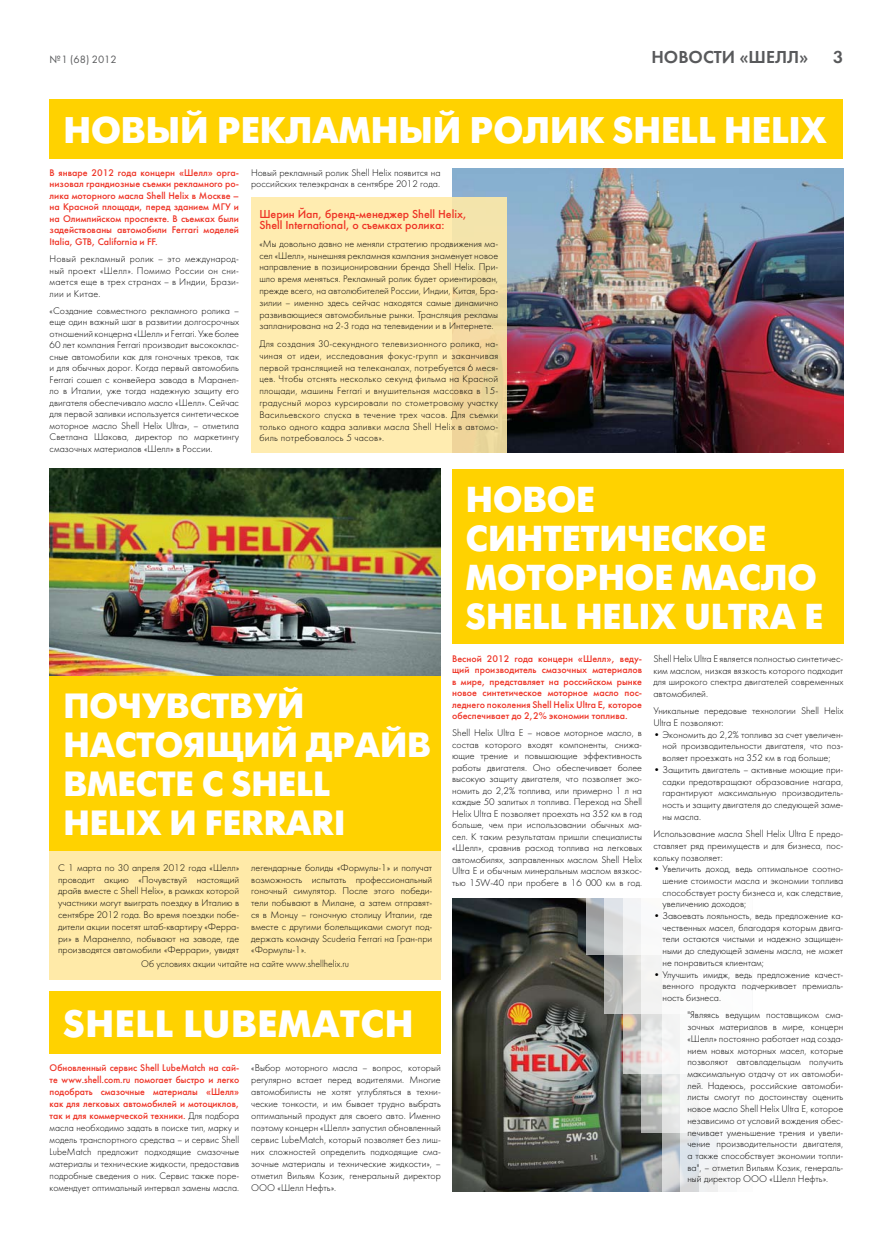
<style>
.page{position:relative;width:893px;height:1241px;background:#fff}
.page>*{position:absolute;margin:0;border:0;box-sizing:border-box;transform-origin:0 0}
.t1{font:700 38px "Futuris C";letter-spacing:.02em;color:#fff}
.t2{font:700 37px "Futuris C";color:#fff}
.t3{font:700 36px/39px "Futuris C";color:#fff}
.t4{font:700 35px/39px "Futuris C";color:#fff}
.t5{font:18px "Futura Demi C";color:#58595b}
.t6{font:12px/11.8px "Futura Medium C";color:#ee3224}
.t7{font:11px "Futura Book C";color:#58595b}
.t8{font:10px/11.7px "Futura Light C";color:#000;text-align:justify}
.t9{font:10px/11.5px "Futura Medium C";color:#ee3224;text-align:justify}
.s1{font-family:"Futura Light C";color:#000}
</style>
<div class="page">
<img style="left:452px;top:898px;width:210px;height:293px">
<div style="left:586px;top:779px;width:220px;height:175px;background:#fff"></div>
<svg style="left:605px;top:898px;width:18px;height:115px;background:#c5c7c7"></svg>
<svg style="left:623px;top:898px;width:18px;height:175px"></svg>
<svg style="left:641px;top:954px;width:21px;height:178px;fill:#eeedec"></svg>
<svg style="left:662px;top:1014px;width:19px;height:177px"></svg>
<img style="left:452px;top:168px;width:391px;height:285px">
<svg style="left:251px;top:197px;width:256px;height:256px;background:#fce8ad"></svg>
<div style="left:50px;top:837px;width:391px;height:142px;background:#ffeaa8"></div>
<div style="left:452px;top:469px;width:391px;height:174px;background:#ffd200"></div>
<div style="left:50px;top:99px;width:793px;height:60px;background:#ffd200"></div>
<div style="left:50px;top:991px;width:391px;height:62px;background:#ffd200"></div>
<img style="left:50px;top:469px;width:391px;height:206px">
<div style="left:50px;top:675px;width:391px;height:175px;background:#ffd200"></div>
<p class="t7" style="left:50px;top:53px;width:69px">№1 (68) 2012</p>
<h3 class="t5" style="left:651px;top:47px;width:158px">НОВОСТИ «ШЕЛЛ»</h3>
<h3 class="t5" style="left:833px;top:47px;width:12px">3</h3>
<h2 class="t2" style="left:63px;top:109px;width:765px">НОВЫЙ РЕКЛАМНЫЙ РОЛИК SHELL HELIX</h2>
<p class="t9" style="left:50px;top:167px;width:191px">В январе 2012 года концерн «Шелл» орга&shy;низовал грандиозные съемки рекламного ро&shy;лика моторного масла Shell Helix в Москве – на Красной площади, перед зданием МГУ и на Олимпийском проспекте. В съемках были задействованы автомобили Ferrari моделей Italia, GTB, California и FF.</p>
<p class="t8" style="left:50px;top:253px;width:191px">Новый рекламный ролик – это международ&shy;ный проект «Шелл». Помимо России он сни&shy;мается еще в трех странах – в Индии, Брази&shy;лии и Китае.</p>
<p class="t8" style="left:50px;top:305px;width:191px">«Создание совместного рекламного ролика – еще один важный шаг в развитии долгосрочных отношений концерна «Шелл» и Ferrari. Уже более 60 лет компания Ferrari производит высококлас&shy;сные автомобили как для гоночных треков, так и для обычных дорог. Когда первый автомобиль Ferrari сошел с конвейера завода в Маранел&shy;ло в Италии, уже тогда надежную защиту его двигателя обеспечивало масло «Шелл». Сейчас для первой заливки используется синтетическое моторное масло Shell Helix Ultra», – отметила Светлана Шакова, директор по маркетингу смазочных материалов «Шелл» в России.</p>
<p class="t8" style="left:251px;top:167px;width:191px">Новый рекламный ролик Shell Helix появится на российских телеэкранах в сентябре 2012 года.</p>
<p class="t6" style="left:259px;top:208px;width:209px">Шерин Йап, бренд-менеджер Shell Helix,<br>Shell International, о съемках ролика:</p>
<p class="t8" style="left:259px;top:238px;width:240px">«Мы довольно давно не меняли стратегию продвижения ма&shy;сел «Шелл», нынешняя рекламная кампания знаменует новое направление в позиционировании бренда Shell Helix. При&shy;шло время меняться. Рекламный ролик будет ориентирован, прежде всего, на автолюбителей России, Индии, Китая, Бра&shy;зилии – именно здесь сейчас находятся самые динамично развивающиеся автомобильные рынки. Трансляция рекламы запланирована на 2-3 года на телевидении и в Интернете.</p>
<p class="t8" style="left:259px;top:338px;width:240px">Для создания 30-секундного телевизионного ролика, на&shy;чиная от идеи, исследования фокус-групп и заканчивая первой трансляцией на телеканалах, потребуется 6 меся&shy;цев. Чтобы отснять несколько секунд фильма на Красной площади, машины Ferrari и внушительная массовка в 15- градусный мороз курсировали по стометровому участку Васильевского спуска в течение трех часов. Для съемки только одного кадра заливки масла Shell Helix в автомо&shy;биль потребовалось 5 часов».</p>
<h3 class="t3" style="left:466px;top:481px;width:359px">НОВОЕ<br>СИНТЕТИЧЕСКОЕ<br>МОТОРНОЕ МАСЛО<br>SHELL HELIX ULTRA E</h3>
<h3 class="t4" style="left:63px;top:686px;width:369px">ПОЧУВСТВУЙ<br>НАСТОЯЩИЙ ДРАЙВ<br>ВМЕСТЕ С SHELL<br>HELIX И FERRARI</h3>
<p class="t8" style="left:58px;top:861px;width:183px">С 1 марта по 30 апреля 2012 года «Шелл» проводит акцию «Почувствуй настоящий драйв вместе с Shell Helix», в рамках которой участники могут выиграть поездку в Италию в сентябре 2012 года. Во время поездки побе&shy;дители акции посетят штаб-квартиру «Ферра&shy;ри» в Маранелло, побывают на заводе, где производятся автомобили «Феррари», увидят</p>
<p class="t8" style="left:251px;top:861px;width:183px">легендарные болиды «Формулы-1» и получат возможность испытать профессиональный гоночный симулятор. После этого победи&shy;тели побывают в Милане, а затем отправят&shy;ся в Монцу – гоночную столицу Италии, где вместе с другими болельщиками смогут под&shy;держать команду Scuderia Ferrari на Гран-при «Формулы-1».</p>
<p class="t8" style="left:141px;top:958px;width:210px">Об условиях акции читайте на сайте www.shellhelix.ru</p>
<h1 class="t1" style="left:63px;top:1002px;width:352px">SHELL LUBEMATCH</h1>
<p class="t9" style="left:50px;top:1061px;width:191px;line-height:12px">Обновленный сервис Shell LubeMatch на сай&shy;те www.shell.com.ru помогает быстро и легко подобрать смазочные материалы «Шелл» как для легковых автомобилей и мотоциклов, так и для коммерческой техники. <span class="s1">Для подбора</span></p>
<p class="t8" style="left:50px;top:1122px;width:191px;line-height:12px">масла необходимо задать в поиске тип, марку и модель транспортного средства – и сервис Shell LubeMatch предложит подходящие смазочные материалы и технические жидкости, предоставив подробные сведения о них. Сервис также поре&shy;комендует оптимальный интервал замены масла.</p>
<p class="t8" style="left:251px;top:1061px;width:191px;line-height:12px">«Выбор моторного масла – вопрос, который регулярно встает перед водителями. Многие автомобилисты не хотят углубляться в техни&shy;ческие тонкости, и им бывает трудно выбрать оптимальный продукт для своего авто. Именно поэтому концерн «Шелл» запустил обновленный сервис LubeMatch, который позволяет без лиш&shy;них сложностей определить подходящие сма&shy;зочные материалы и технические жидкости», – отметил Вильям Козик, генеральный директор ООО «Шелл Нефть».</p>
<p class="t9" style="left:452px;top:652px;width:191px">Весной 2012 года концерн «Шелл», веду&shy;щий производитель смазочных материалов в мире, представляет на российском рынке новое синтетическое моторное масло пос&shy;леднего поколения Shell Helix Ultra E, которое обеспечивает до 2,2% экономии топлива.</p>
<p class="t8" style="left:452px;top:727px;width:191px">Shell Helix Ultra E – новое моторное масло, в состав которого входят компоненты, снижа&shy;ющие трение и повышающие эффективность работы двигателя. Оно обеспечивает более высокую защиту двигателя, что позволяет эко&shy;номить до 2,2% топлива, или примерно 1 л на каждые 50 залитых л топлива. Переход на Shell Helix Ultra E позволяет проехать на 352 км в год больше, чем при использовании обычных ма&shy;сел. К таким результатам пришли специалисты «Шелл», сравнив расход топлива на легковых автомобилях, заправленных маслом Shell Helix Ultra E и обычным минеральным маслом вязкос&shy;тью 15W-40 при пробеге в 16 000 км в год.</p>
<p class="t8" style="left:653px;top:653px;width:191px">Shell Helix Ultra E является полностью синтетичес&shy;ким маслом, низкая вязкость которого подходит для широкого спектра двигателей современных автомобилей.</p>
<p class="t8" style="left:653px;top:705px;width:191px">Уникальные передовые технологии Shell Helix<br>Ultra E позволяют:</p>
<p class="t8" style="left:662px;top:728px;width:182px;text-indent:-9px">• Экономить до 2,2% топлива за счет увеличен&shy;ной производительности двигателя, что поз&shy;воляет проезжать на 352 км в год больше;</p>
<p class="t8" style="left:662px;top:764px;width:182px;text-indent:-9px">• Защитить двигатель – активные моющие при&shy;садки предотвращают образование нагара, гарантируют максимальную производитель&shy;ность и защиту двигателя до следующей заме&shy;ны масла.</p>
<p class="t8" style="left:653px;top:828px;width:191px">Использование масла Shell Helix Ultra E предо&shy;ставляет ряд преимуществ и для бизнеса, пос&shy;кольку позволяет:</p>
<p class="t8" style="left:662px;top:863px;width:182px;text-indent:-9px">• Увеличить доход, ведь оптимальное соотно&shy;шение стоимости масла и экономии топлива способствует росту бизнеса и, как следствие, увеличению доходов;</p>
<p class="t8" style="left:662px;top:910px;width:182px;text-indent:-9px">• Завоевать лояльность, ведь предложение ка&shy;чественных масел, благодаря которым двига&shy;тели остаются чистыми и надежно защищен&shy;ными до следующей замены масла, не может не понравиться клиентам;</p>
<p class="t8" style="left:662px;top:968px;width:182px;text-indent:-9px">• Улучшить имидж, ведь предложение качест&shy;венного продукта подчеркивает премиаль&shy;ность бизнеса.</p>
<p class="t8" style="left:687px;top:1009px;width:157px">"Являясь ведущим поставщиком сма&shy;зочных материалов в мире, концерн «Шелл» постоянно работает над созда&shy;нием новых моторных масел, которые позволяют автовладельцам получить максимальную отдачу от их автомоби&shy;лей. Надеюсь, российские автомоби&shy;листы смогут по достоинству оценить новое масло Shell Helix Ultra E, которое независимо от условий вождения обес&shy;печивает уменьшение трения и увели&shy;чение производительности двигателя, а также способствует экономии топли&shy;ва", – отметил Вильям Козик, генераль&shy;ный директор ООО «Шелл Нефть».</p>
</div>
